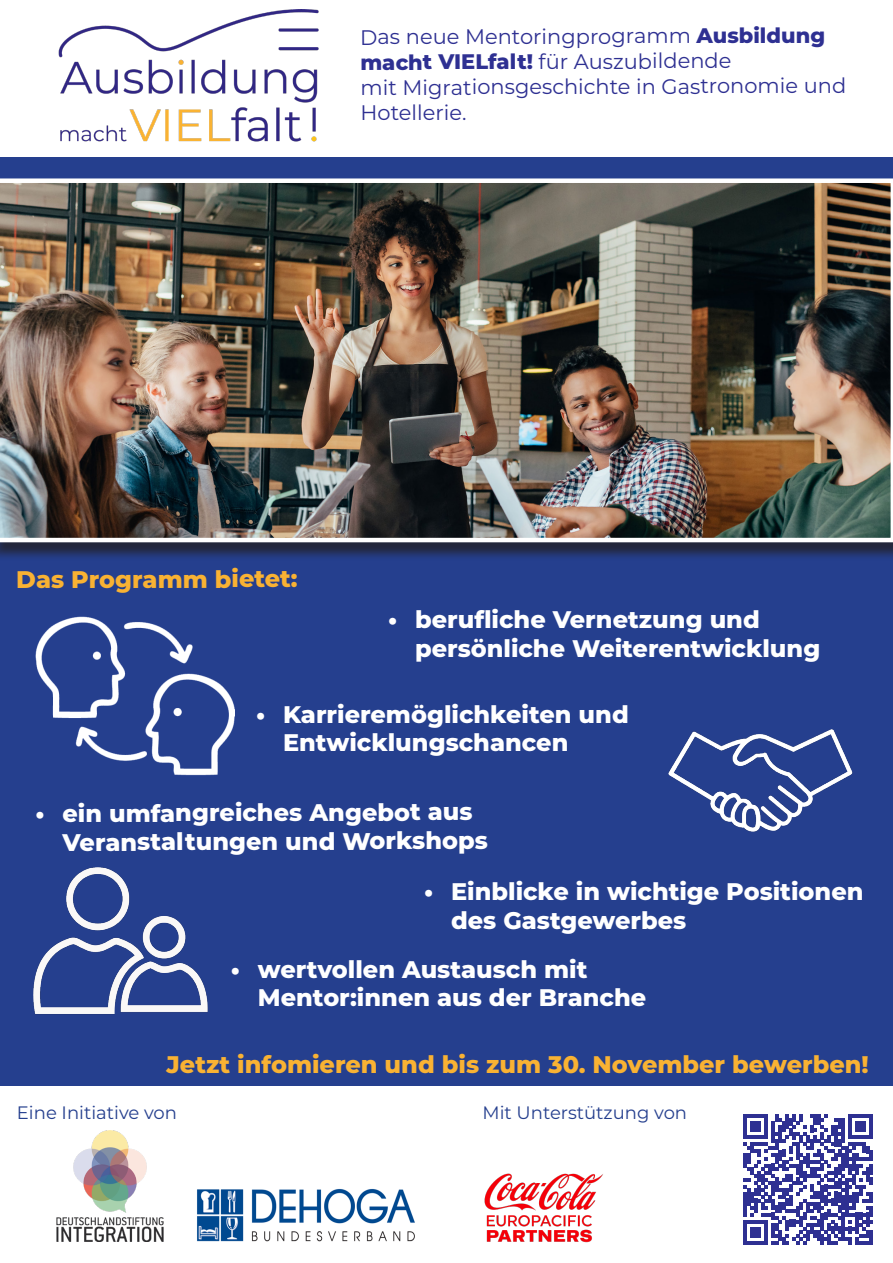
<style>
.page{position:relative;width:893px;height:1263px;background:#fff}
.page>*{position:absolute;margin:0;border:0;box-sizing:border-box;transform-origin:0 0}
.t1{font:800 24px/28.8px "Montserrat";color:#fff}
.t2{font:800 24px "Montserrat";color:#f9b233}
.t3{font:21px/24.8px "Montserrat";letter-spacing:-.005em;color:#2e3092}
.t4{font:18px "Montserrat";color:#253f8e}
.s1{font-weight:800}
</style>
<div class="page">
<div style="left:0;top:541px;width:893px;height:544px;background:#253f8e"></div>
<div style="left:0;top:157px;width:893px;height:201px;background:#253f8e"></div>
<img style="left:35px;top:616px;width:200px;height:160px">
<img style="left:33px;top:867px;width:175px;height:148px">
<img style="left:668px;top:729px;width:185px;height:103px">
<svg style="left:743px;top:1115px;width:130px;height:129px"></svg>
<hr style="left:870px;top:1230px;width:3px;height:14px;background:#2e3092">
<img style="left:58px;top:10px;width:261px;height:132px">
<img style="left:484px;top:1173px;width:119px;height:70px">
<img style="left:197px;top:1188px;width:218px;height:54px">
<img style="left:56px;top:1130px;width:108px;height:111px">
<div style="left:0;top:181px;width:893px;height:380px;background:#231f20;opacity:.75"></div>
<img style="left:0;top:178px;width:893px;height:364px">
<p class="t3" style="left:360px;top:23px;width:467px">Das neue Mentoringprogramm <span class="s1">Ausbildung macht VIELfalt!</span> für Auszubildende</p>
<p class="t3" style="left:360px;top:73px;width:487px;line-height:26px">mit Migrationsgeschichte in Gastronomie und<br>Hotellerie.</p>
<p class="t2" style="left:16px;top:562px;width:283px">Das Programm bietet:</p>
<p class="t1" style="left:415px;top:604px;width:407px;text-indent:-27px">• berufliche Vernetzung und persönliche Weiterentwicklung</p>
<p class="t1" style="left:283px;top:698px;width:347px;text-indent:-27px">• Karrieremöglichkeiten und<br>Entwicklungschancen</p>
<p class="t1" style="left:63px;top:797px;width:427px;text-indent:-27px">• ein umfangreiches Angebot aus<br>Veranstaltungen und Workshops</p>
<p class="t1" style="left:451px;top:876px;width:414px;text-indent:-27px">• Einblicke in wichtige Positionen des Gastgewerbes</p>
<p class="t1" style="left:258px;top:953px;width:390px;text-indent:-27px">• wertvollen Austausch mit<br>Mentor:innen aus der Branche</p>
<p class="t2" style="left:167px;top:1047px;width:704px">Jetzt infomieren und bis zum 30. November bewerben!</p>
<p class="t4" style="left:17px;top:1100px;width:162px">Eine Initiative von</p>
<p class="t4" style="left:483px;top:1100px;width:206px">Mit Unterstützung von</p>
</div>
